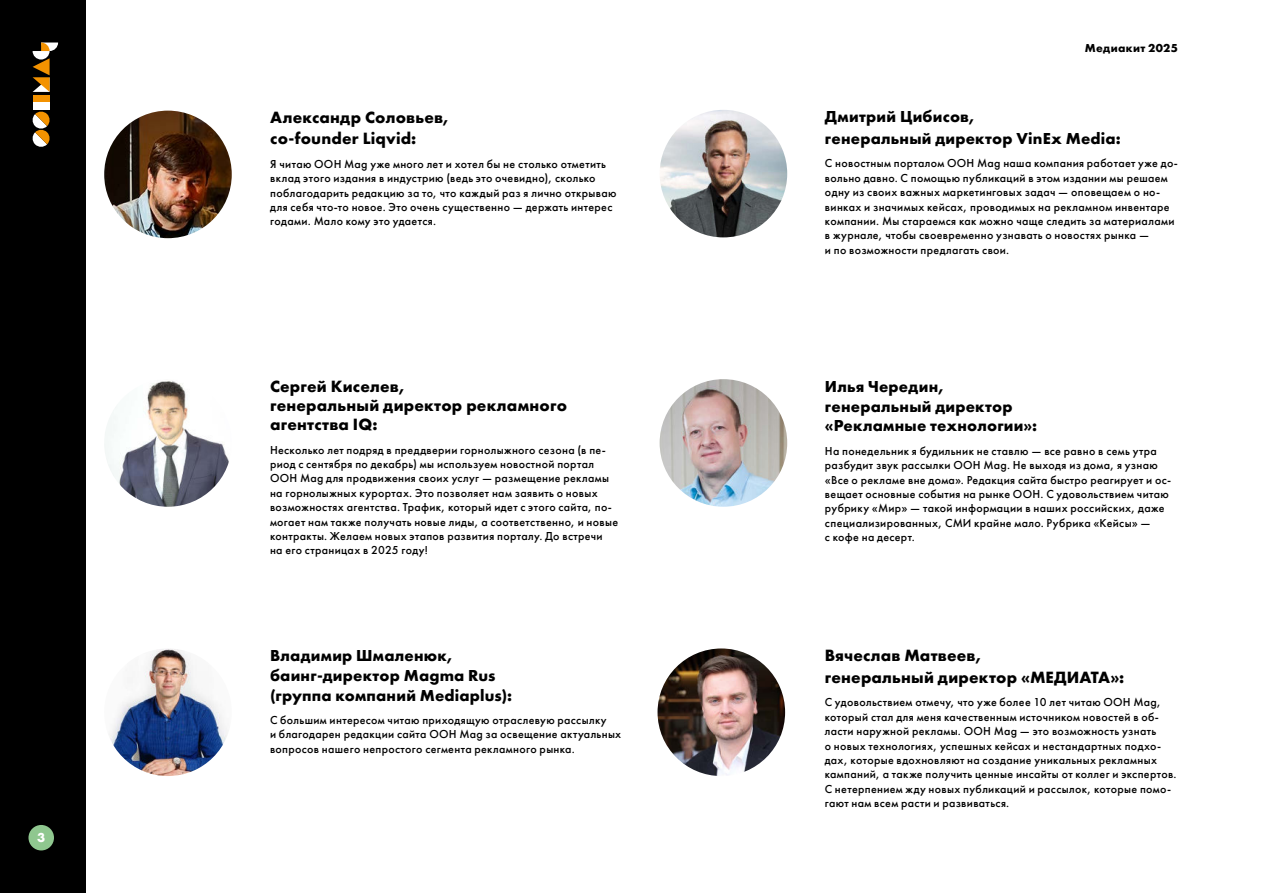
<style>
.page{position:relative;width:1263px;height:893px;background:#fff}
.page>*{position:absolute;margin:0;border:0;box-sizing:border-box;transform-origin:0 0}
.t1{font:700 16.95px/21.6px "Futura PT";letter-spacing:.01em;color:#000}
.t2{font:700 16.5px/19.8px "Futura PT";letter-spacing:.015em;color:#000}
.t3{font:700 13.5px "Futura PT";color:#fff}
.t4{font:500 12px/14.4px "Futura PT";letter-spacing:.025em;color:#000}
.t5{font:700 12px "Futura PT";letter-spacing:.03em;color:#000}
</style>
<div class="page">
<div style="left:0;top:0;width:85px;height:893px;background:#000"></div>
<div style="left:33px;top:95px;width:17px;height:10px;background:#f39200"></div>
<div style="left:33px;top:102px;width:17px;height:8px;background:#fff"></div>
<svg style="left:32px;top:111px;width:18px;height:36px"></svg>
<svg style="left:33px;top:43px;width:25px;height:49px"></svg>
<div style="left:28px;top:825px;width:26px;height:25px;background:#8fc78f;border-radius:50%"></div>
<img style="left:104px;top:111px;width:128px;height:127px;border-radius:64px">
<img style="left:104px;top:379px;width:128px;height:128px;border-radius:64px">
<img style="left:104px;top:648px;width:128px;height:128px;border-radius:64px">
<img style="left:660px;top:379px;width:127px;height:128px;border-radius:64px">
<img style="left:660px;top:110px;width:127px;height:127px;border-radius:64px">
<img style="left:657px;top:648px;width:128px;height:128px;border-radius:64px">
<p class="t3" style="left:37px;top:829px;width:10px">3</p>
<h1 class="t1" style="left:270px;top:106px;width:182px">Александр Соловьев, co-founder Liqvid:</h1>
<p class="t4" style="left:270px;top:157px;width:348px">Я читаю OOH Mag уже много лет и хотел бы не столько отметить вклад этого издания в индустрию (ведь это очевидно), сколько поблагодарить редакцию за то, что каждый раз я лично открываю для себя что-то новое. Это очень существенно — держать интерес годами. Мало кому это удается.</p>
<h1 class="t1" style="left:270px;top:376px;width:299px;line-height:19px">Сергей Киселев,<br>генеральный директор рекламного агентства IQ:</h1>
<p class="t4" style="left:270px;top:442px;width:350px">Несколько лет подряд в преддверии горнолыжного сезона (в пе&shy;риод с сентября по декабрь) мы используем новостной портал OOH Mag для продвижения своих услуг — размещение рекламы на горнолыжных курортах. Это позволяет нам заявить о новых возможностях агентства. Трафик, который идет с этого сайта, по&shy;могает нам также получать новые лиды, а соответственно, и новые контракты. Желаем новых этапов развития порталу. До встречи на его страницах в 2025 году!</p>
<h2 class="t2" style="left:270px;top:645px;width:244px">Владимир Шмаленюк, баинг-директор Magma Rus (группа компаний Mediaplus):</h2>
<p class="t4" style="left:270px;top:713px;width:353px">С большим интересом читаю приходящую отраслевую рассылку<br>и благодарен редакции сайта OOH Mag за освещение актуальных вопросов нашего непростого сегмента рекламного рынка.</p>
<p class="t5" style="left:1085px;top:40px;width:94px">Медиакит 2025</p>
<h2 class="t2" style="left:825px;top:106px;width:297px;line-height:21.6px">Дмитрий Цибисов,<br>генеральный директор VinEx Media:</h2>
<p class="t4" style="left:825px;top:156px;width:354px">С новостным порталом OOH Mag наша компания работает уже до&shy;вольно давно. С помощью публикаций в этом издании мы решаем одну из своих важных маркетинговых задач — оповещаем о но&shy;винках и значимых кейсах, проводимых на рекламном инвентаре компании. Мы стараемся как можно чаще следить за материалами в журнале, чтобы своевременно узнавать о новостях рынка —<br>и по возможности предлагать свои.</p>
<h2 class="t2" style="left:825px;top:376px;width:214px">Илья Чередин, генеральный директор «Рекламные технологии»:</h2>
<p class="t4" style="left:825px;top:444px;width:348px">На понедельник я будильник не ставлю — все равно в семь утра разбудит звук рассылки OOH Mag. Не выходя из дома, я узнаю «Все о рекламе вне дома». Редакция сайта быстро реагирует и ос&shy;вещает основные события на рынке OOH. С удовольствием читаю рубрику «Мир» — такой информации в наших российских, даже специализированных, СМИ крайне мало. Рубрика «Кейсы» —<br>с кофе на десерт.</p>
<h1 class="t1" style="left:825px;top:644px;width:301px">Вячеслав Матвеев,<br>генеральный директор «МЕДИАТА»:</h1>
<p class="t4" style="left:825px;top:695px;width:353px">С удовольствием отмечу, что уже более 10 лет читаю OOH Mag, который стал для меня качественным источником новостей в об&shy;ласти наружной рекламы. OOH Mag — это возможность узнать<br>о новых технологиях, успешных кейсах и нестандартных подхо&shy;дах, которые вдохновляют на создание уникальных рекламных кампаний, а также получить ценные инсайты от коллег и экспертов.<br>С нетерпением жду новых публикаций и рассылок, которые помо&shy;гают нам всем расти и развиваться.</p>
</div>
